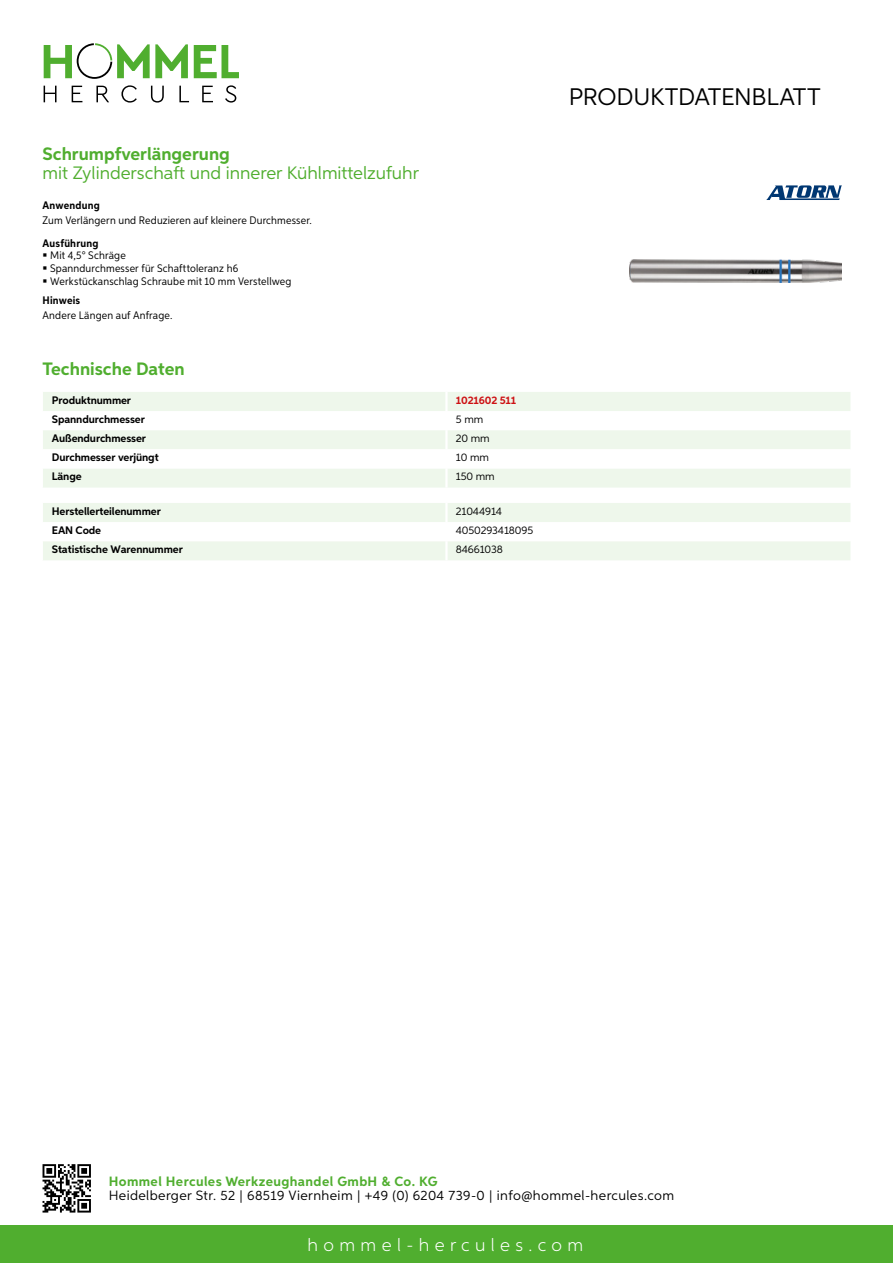
<style>
.page{position:relative;width:893px;height:1263px;background:#fff}
.page>*{position:absolute;margin:0;border:0;box-sizing:border-box;transform-origin:0 0}
.t1{font:24px "Aspira";letter-spacing:-.01em;color:#000}
.t2{font:18px "Aspira";color:#50ae2f}
.t3{font:700 18px "Aspira";color:#50ae2f}
.t4{font:300 18px "Aspira";letter-spacing:.3em;color:#fff}
.t5{font:13.5px "Aspira";letter-spacing:.03em;color:#000}
.t6{font:700 13.5px "Aspira";letter-spacing:.03em;color:#50ae2f}
.t7{font:10.95px/12.8px "Aspira Nar";letter-spacing:.015em;color:#000}
.t8{font:700 10.95px "Aspira";letter-spacing:-.01em;color:#000}
.t9{font:10.95px "Aspira";letter-spacing:-.01em;color:#000}
.t10{font:700 10.95px "Aspira Nar";letter-spacing:.02em;color:#000}
.t11{font:700 10.95px "Aspira";letter-spacing:-.01em;color:#cd1013}
</style>
<div class="page">
<div style="left:0;top:1226px;width:893px;height:37px;background:#50ae2f"></div>
<svg style="left:43px;top:1164px;width:48px;height:48px"></svg>
<svg style="left:194px;top:45px;width:45px;height:33px"></svg>
<svg style="left:44px;top:43px;width:144px;height:36px"></svg>
<svg style="left:44px;top:86px;width:13px;height:16px"></svg>
<svg style="left:72px;top:86px;width:10px;height:16px"></svg>
<svg style="left:96px;top:86px;width:13px;height:16px"></svg>
<svg style="left:121px;top:85px;width:16px;height:18px"></svg>
<svg style="left:151px;top:86px;width:13px;height:17px"></svg>
<svg style="left:179px;top:86px;width:10px;height:16px"></svg>
<svg style="left:202px;top:86px;width:11px;height:16px"></svg>
<svg style="left:225px;top:85px;width:11px;height:18px"></svg>
<div style="left:43px;top:392px;width:807px;height:96px;background:#eef7eb"></div>
<svg style="left:43px;top:411px;width:807px;height:57px"></svg>
<hr style="left:445px;top:392px;width:3px;height:19px;background:#fff">
<hr style="left:445px;top:411px;width:3px;height:19px;background:#fff">
<hr style="left:445px;top:430px;width:3px;height:19px;background:#fff">
<hr style="left:445px;top:449px;width:3px;height:19px;background:#fff">
<hr style="left:445px;top:468px;width:3px;height:20px;background:#fff">
<svg style="left:43px;top:503px;width:807px;height:57px"></svg>
<hr style="left:445px;top:541px;width:3px;height:19px;background:#fff">
<img style="left:629px;top:259px;width:213px;height:23px">
<svg style="left:766px;top:185px;width:76px;height:15px"></svg>
<h2 class="t3" style="left:43px;top:142px;width:189px">Schrumpfverlängerung</h2>
<h2 class="t2" style="left:43px;top:162px;width:378px">mit Zylinderschaft und innerer Kühlmittelzufuhr</h2>
<p class="t10" style="left:43px;top:199px;width:59px">Anwendung</p>
<p class="t7" style="left:43px;top:214px;width:271px">Zum Verlängern und Reduzieren auf kleinere Durchmesser.</p>
<p class="t10" style="left:43px;top:236px;width:58px">Ausführung</p>
<p class="t7" style="left:50px;top:249px;width:243px">Mit 4,5° Schräge<br>Spanndurchmesser für Schafttoleranz h6<br>Werkstückanschlag Schraube mit 10 mm Verstellweg</p>
<p class="t10" style="left:43px;top:294px;width:39px">Hinweis</p>
<p class="t7" style="left:43px;top:309px;width:131px">Andere Längen auf Anfrage.</p>
<h2 class="t3" style="left:43px;top:358px;width:144px">Technische Daten</h2>
<p class="t8" style="left:52px;top:393px;width:81px">Produktnummer</p>
<p class="t11" style="left:456px;top:393px;width:62px">1021602 511</p>
<p class="t8" style="left:52px;top:412px;width:95px">Spanndurchmesser</p>
<p class="t9" style="left:456px;top:412px;width:29px">5 mm</p>
<p class="t8" style="left:52px;top:432px;width:96px">Außendurchmesser</p>
<p class="t9" style="left:456px;top:432px;width:35px">20 mm</p>
<p class="t8" style="left:52px;top:451px;width:108px">Durchmesser verjüngt</p>
<p class="t9" style="left:456px;top:451px;width:35px">10 mm</p>
<p class="t8" style="left:52px;top:470px;width:31px">Länge</p>
<p class="t9" style="left:456px;top:470px;width:40px">150 mm</p>
<p class="t8" style="left:52px;top:504px;width:111px">Herstellerteilenummer</p>
<p class="t9" style="left:456px;top:504px;width:48px">21044914</p>
<p class="t8" style="left:52px;top:523px;width:51px">EAN Code</p>
<p class="t9" style="left:456px;top:524px;width:79px">4050293418095</p>
<p class="t8" style="left:52px;top:543px;width:132px">Statistische Warennummer</p>
<p class="t9" style="left:456px;top:543px;width:49px">84661038</p>
<h1 class="t1" style="left:569px;top:82px;width:253px">Produktdatenblatt</h1>
<p class="t6" style="left:109px;top:1172px;width:330px">Hommel Hercules Werkzeughandel GmbH &amp; Co. KG</p>
<p class="t5" style="left:109px;top:1187px;width:567px">Heidelberger Str. 52 | 68519 Viernheim | +49 (0) 6204 739-0 | info@hommel-hercules.com</p>
<h2 class="t4" style="left:307px;top:1234px;width:277px">hommel-hercules.com</h2>
</div>
